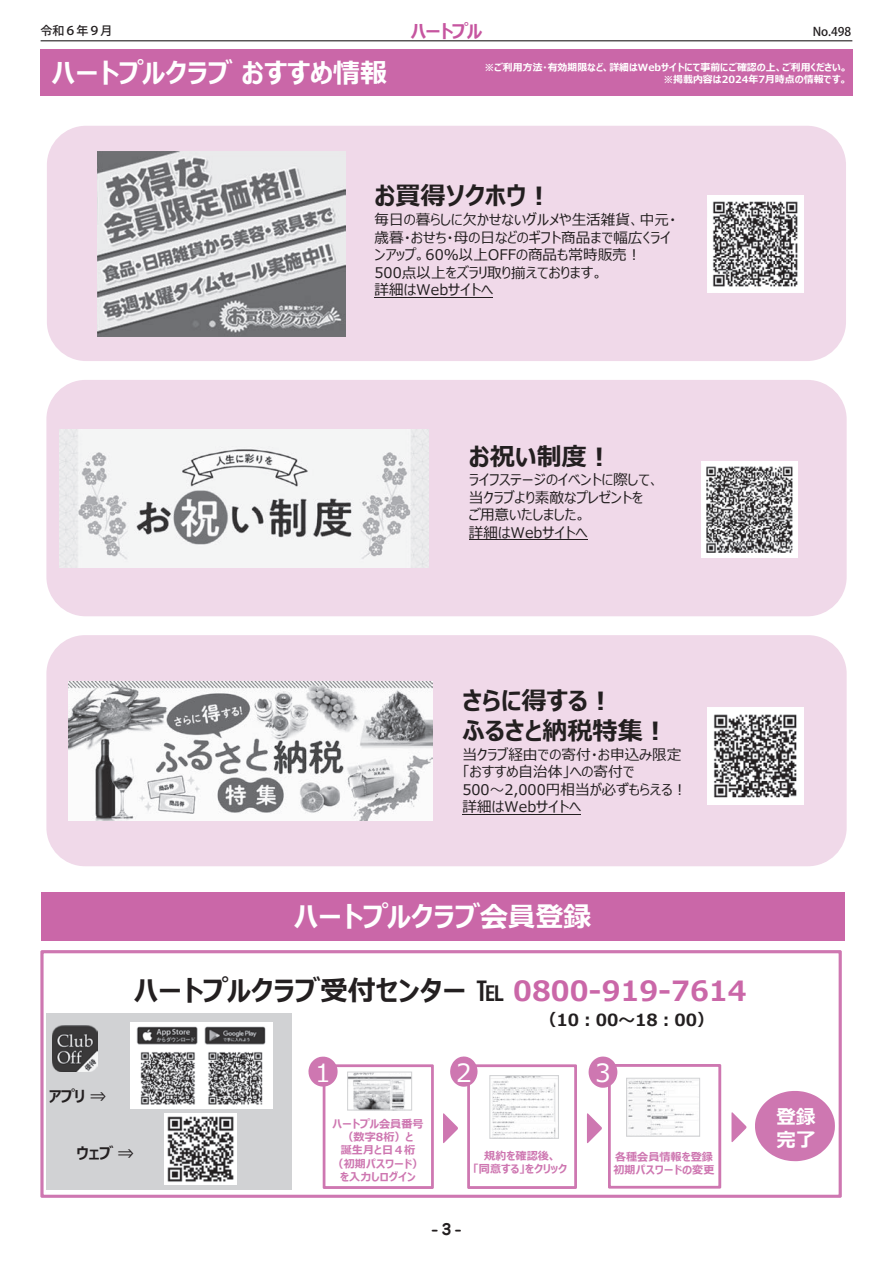
<style>
.page{position:relative;width:893px;height:1263px;background:#fff}
.page>*{position:absolute;margin:0;border:0;box-sizing:border-box;transform-origin:0 0}
.t1{font:700 27.9px "Meiryo UI";color:#231f20}
.t2{font:700 27.9px "Meiryo UI";color:#fff}
.t3{font:700 27px "Meiryo UI";color:#fff}
.t4{font:700 25.05px/30.2px "Meiryo UI";color:#231f20}
.t5{font:25.05px "Meiryo UI";color:#fff}
.t6{font:700 19.5px/23.4px "Meiryo UI";color:#fff}
.t7{font:700 18px "Meiryo UI";letter-spacing:-.065em;color:#c656a0}
.t8{font:700 16.65px "Meiryo UI";color:#231f20}
.t9{font:700 15.3px "Meiryo UI";color:#231f20}
.t10{font:700 15px "Jun 501 Pro";color:#231f20}
.t11{font:14.7px/17.5px "Meiryo UI";color:#231f20}
.t12{font:500 12px "Koz Go Pr 6 N";color:#231f20}
.t13{font:700 11.1px/13.4px "Meiryo UI";color:#ce77b1;text-align:center}
.t14{font:700 9.9px/11.9px "Meiryo UI";color:#fff;text-align:right}
.s1{color:#ca67a8}
</style>
<div class="page">
<div style="left:40px;top:49px;width:813px;height:47px;background:#ca67a8"></div>
<div style="left:47px;top:126px;width:799px;height:235px;background:#f0d9e9;border-radius:39px"></div>
<div style="left:46px;top:635px;width:801px;height:231px;background:#f0d9e9;border-radius:39px"></div>
<div style="left:46px;top:380px;width:801px;height:236px;background:#f0d9e9;border-radius:39px"></div>
<img style="left:97px;top:152px;width:248px;height:185px">
<img style="left:707px;top:196px;width:96px;height:96px">
<img style="left:701px;top:461px;width:96px;height:96px">
<img style="left:707px;top:708px;width:97px;height:97px">
<img style="left:60px;top:429px;width:368px;height:138px">
<img style="left:69px;top:681px;width:363px;height:139px">
<hr style="left:374px;top:297px;width:119px;height:1px;background:#231f20">
<hr style="left:469px;top:539px;width:118px;height:1px;background:#231f20">
<hr style="left:462px;top:814px;width:119px;height:1px;background:#231f20">
<div style="left:41px;top:892px;width:803px;height:48px;background:#ca67a8"></div>
<svg style="left:40px;top:950px;width:802px;height:248px"></svg>
<img style="left:165px;top:1114px;width:71px;height:70px">
<img style="left:53px;top:1026px;width:45px;height:45px">
<svg style="left:308px;top:1057px;width:126px;height:132px"></svg>
<svg style="left:443px;top:1056px;width:134px;height:133px"></svg>
<svg style="left:587px;top:1056px;width:134px;height:132px"></svg>
<svg style="left:731px;top:1112px;width:15px;height:30px"></svg>
<svg style="left:752px;top:1088px;width:86px;height:76px"></svg>
<hr style="left:41px;top:40px;width:811px;height:1px;background:#231f20">
<p class="t12" style="left:41px;top:24px;width:73px">令和６年９月</p>
<p class="t7" style="left:411px;top:18px;width:73px">ハートプル</p>
<p class="t12" style="left:813px;top:25px;width:40px">No.498</p>
<p class="t3" style="left:52px;top:55px;width:337px">ハートプルクラブおすすめ情報</p>
<p class="t14" style="left:484px;top:62px;width:364px">※ご利用方法・有効期限など、詳細はWebサイトにて事前にご確認の上、ご利用ください。※掲載内容は2024年7月時点の情報です。</p>
<p class="t4" style="left:374px;top:182px;width:179px">お買得ソクホウ︕</p>
<p class="t11" style="left:374px;top:212px;width:303px">毎日の暮らしに欠かせないグルメや生活雑貨、中元・歳暮・おせち・母の日などのギフト商品まで幅広くラインアップ。60%以上OFFの商品も常時販売︕<br>500点以上をズラリ取り揃えております。<br>詳細はWebサイトへ</p>
<p class="t4" style="left:469px;top:443px;width:145px">お祝い制度︕</p>
<p class="t11" style="left:469px;top:472px;width:192px">ライフステージのイベントに際して、当クラブより素敵なプレゼントを<br>ご用意いたしました。<br>詳細はWebサイトへ</p>
<p class="t4" style="left:462px;top:687px;width:207px">さらに得する︕<br>ふるさと納税特集︕</p>
<p class="t11" style="left:462px;top:746px;width:226px">当クラブ経由での寄付・お申込み限定「おすすめ自治体」への寄付で<br>500～2,000円相当が必ずもらえる︕詳細はWebサイトへ</p>
<p class="t2" style="left:294px;top:897px;width:299px">ハートプルクラブ会員登録</p>
<p class="t1" style="left:134px;top:971px;width:614px">ハートプルクラブ受付センター ℡ <span class="s1">0800-919-7614</span></p>
<p class="t9" style="left:49px;top:1085px;width:59px">アプリ ⇒</p>
<p class="t9" style="left:76px;top:1143px;width:59px">ウェブ ⇒</p>
<p class="t5" style="left:315px;top:1055px;width:17px">1</p>
<p class="t5" style="left:456px;top:1055px;width:17px">2</p>
<p class="t8" style="left:540px;top:1008px;width:176px">（10︓00～18︓00）</p>
<p class="t5" style="left:595px;top:1056px;width:17px">3</p>
<p class="t13" style="left:333px;top:1117px;width:93px">ハートプル会員番号（数字8桁）と<br>誕生月と日４桁<br>（初期パスワード）を入力しログイン</p>
<p class="t13" style="left:473px;top:1149px;width:95px">規約を確認後、<br>「同意する」をクリック</p>
<p class="t10" style="left:431px;top:1217px;width:32px">-3-</p>
<p class="t13" style="left:613px;top:1150px;width:102px;text-align:left">各種会員情報を登録初期パスワードの変更</p>
<p class="t6" style="left:777px;top:1106px;width:40px">登録完了</p>
</div>
